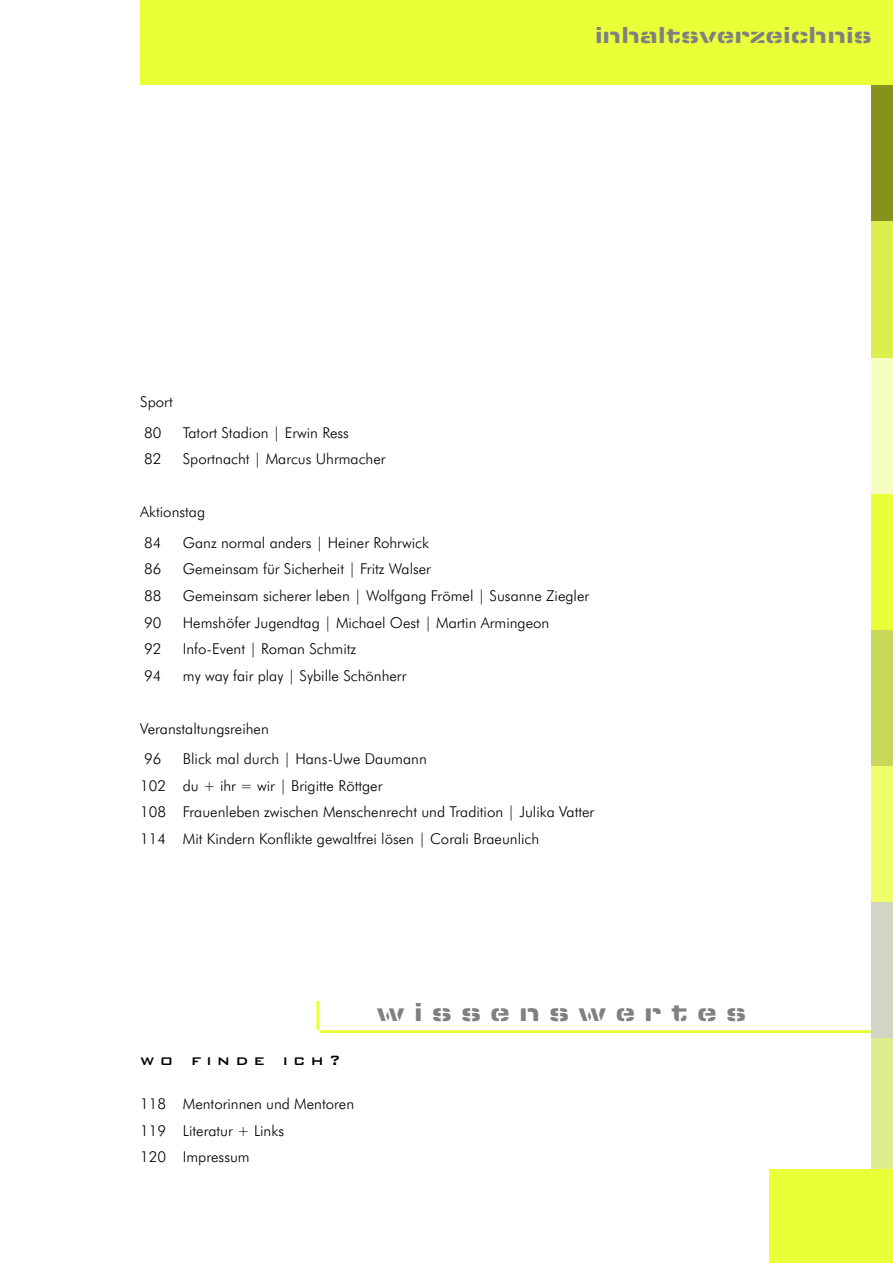
<style>
.page{position:relative;width:893px;height:1263px;background:#fff}
.page>*{position:absolute;margin:0;border:0;box-sizing:border-box;transform-origin:0 0}
.t1{font:27px "Micro Stencil CE Black";letter-spacing:.33em;color:#808080}
.t2{font:24px "Micro Stencil CE Black";color:#808080}
.t3{font:500 18px "Bank Gothic BT";letter-spacing:.31em;color:#000}
.t4{font:300 15px/26.5px "Futura BT";color:#000}
</style>
<div class="page">
<hr style="left:319px;top:1030px;width:574px;height:3px;background:#ebff38">
<hr style="left:316px;top:1001px;width:3px;height:29px;background:#ebff38">
<div style="left:872px;top:1033px;width:21px;height:141px;background:#deed8b"></div>
<div style="left:872px;top:897px;width:21px;height:140px;background:#d1d5c4"></div>
<div style="left:872px;top:761px;width:21px;height:140px;background:#eeff6b"></div>
<div style="left:872px;top:625px;width:21px;height:140px;background:#c6d759"></div>
<div style="left:872px;top:489px;width:21px;height:140px;background:#ebff38"></div>
<div style="left:872px;top:353px;width:21px;height:140px;background:#f6ffc1"></div>
<div style="left:872px;top:217px;width:21px;height:140px;background:#daee4e"></div>
<div style="left:872px;top:81px;width:21px;height:140px;background:#85921e"></div>
<div style="left:770px;top:1169px;width:123px;height:94px;background:#ebff38"></div>
<div style="left:140px;top:0;width:753px;height:85px;background:#ebff38"></div>
<p class="t4" style="left:140px;top:386px;width:34px;line-height:30.8px">Sport<br>80</p>
<p class="t4" style="left:183px;top:419px;width:168px">Tatort Stadion | Erwin Ress</p>
<p class="t4" style="left:144px;top:446px;width:19px">82</p>
<p class="t4" style="left:183px;top:446px;width:204px">Sportnacht | Marcus Uhrmacher</p>
<p class="t4" style="left:140px;top:497px;width:66px;line-height:30.8px">Aktionstag<br>84</p>
<p class="t4" style="left:183px;top:529px;width:248px">Ganz normal anders | Heiner Rohrwick</p>
<h2 class="t2" style="left:595px;top:21px;width:278px">inhaltsverzeichnis</h2>
<p class="t4" style="left:144px;top:556px;width:19px">86</p>
<p class="t4" style="left:183px;top:556px;width:250px">Gemeinsam für Sicherheit | Fritz Walser</p>
<p class="t4" style="left:144px;top:582px;width:19px">88</p>
<p class="t4" style="left:183px;top:582px;width:408px">Gemeinsam sicherer leben | Wolfgang Frömel | Susanne Ziegler</p>
<p class="t4" style="left:144px;top:609px;width:19px">90</p>
<p class="t4" style="left:183px;top:609px;width:368px">Hemshöfer Jugendtag | Michael Oest | Martin Armingeon</p>
<p class="t4" style="left:144px;top:635px;width:19px">92</p>
<p class="t4" style="left:183px;top:635px;width:175px">Info-Event | Roman Schmitz</p>
<p class="t4" style="left:144px;top:662px;width:19px">94</p>
<p class="t4" style="left:183px;top:662px;width:225px">my way fair play | Sybille Schönherr</p>
<p class="t4" style="left:140px;top:713px;width:130px;line-height:30.8px">Veranstaltungsreihen<br>96</p>
<p class="t4" style="left:140px;top:746px;width:455px;text-indent:43px">Blick mal durch | Hans-Uwe Daumann<br>102 du + ihr = wir | Brigitte Röttger<br>108 Frauenleben zwischen Menschenrecht und Tradition | Julika Vatter 114 Mit Kindern Konflikte gewaltfrei lösen | Corali Braeunlich</p>
<p class="t3" style="left:140px;top:1048px;width:202px">wo finde ich?</p>
<p class="t4" style="left:140px;top:1091px;width:215px">118 Mentorinnen und Mentoren<br>119 Literatur + Links<br>120 Impressum</p>
<h1 class="t1" style="left:376px;top:996px;width:372px">wissenswertes</h1>
</div>
